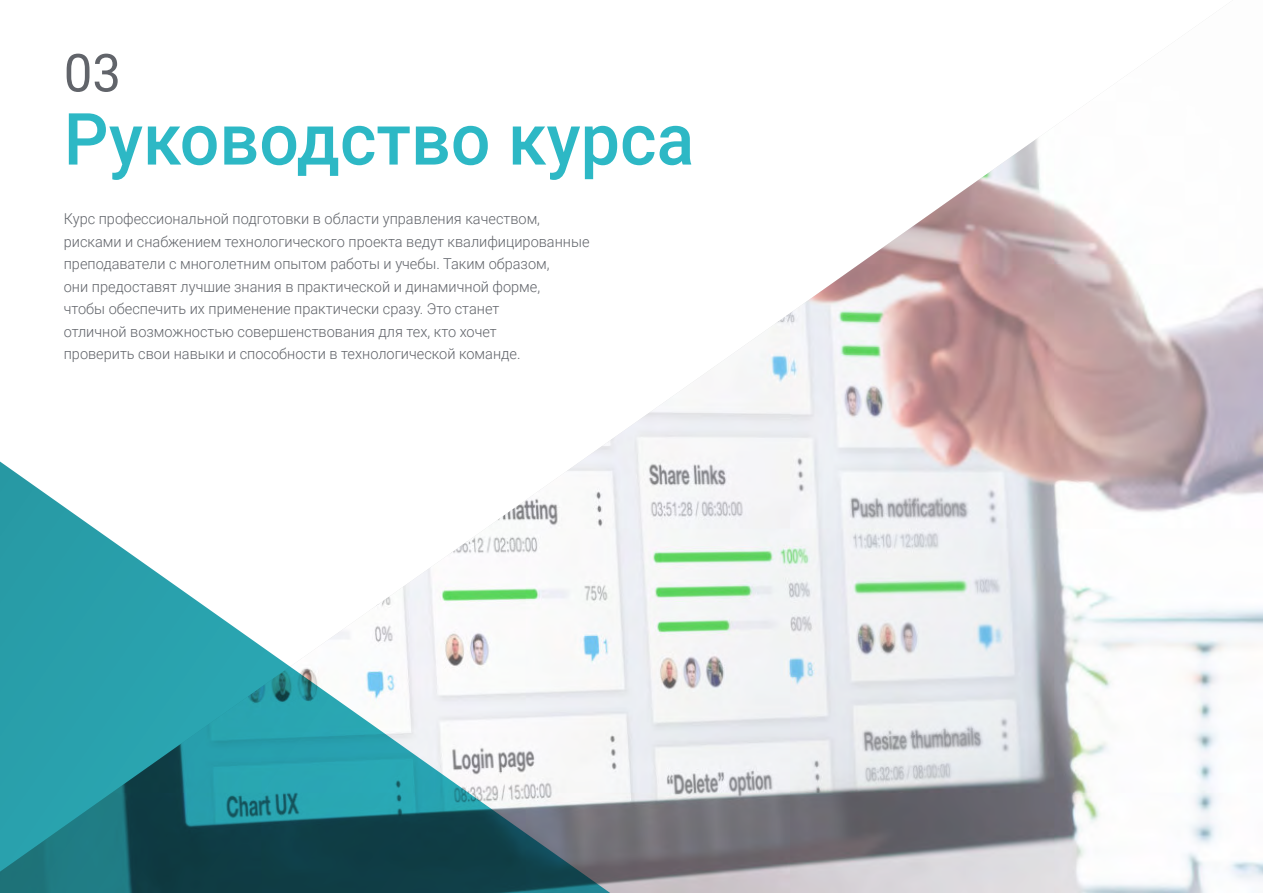
<style>
.page{position:relative;width:1263px;height:893px;background:#fff}
.page>*{position:absolute;margin:0;border:0;box-sizing:border-box;transform-origin:0 0}
.t1{font:500 72px "Roboto";color:#2db8c5}
.t2{font:52.5px "Roboto";color:#61646a}
.t3{font:300 15px/22.5px "Roboto";color:#61646a}
</style>
<div class="page">
<img style="left:603px;top:137px;width:660px;height:756px">
<svg style="left:0;top:446px;width:640px;height:447px"></svg>
<h2 class="t2" style="left:64px;top:36px;width:59px">03</h2>
<h1 class="t1" style="left:64px;top:89px;width:632px">Руководство курса</h1>
<p class="t3" style="left:64px;top:207px;width:527px">Курс профессиональной подготовки в области управления качеством, рисками и снабжением технологического проекта ведут квалифицированные преподаватели с многолетним опытом работы и учебы. Таким образом,<br>они предоставят лучшие знания в практической и динамичной форме,<br>чтобы обеспечить их применение практически сразу. Это станет<br>отличной возможностью совершенствования для тех, кто хочет<br>проверить свои навыки и способности в технологической команде.</p>
</div>
